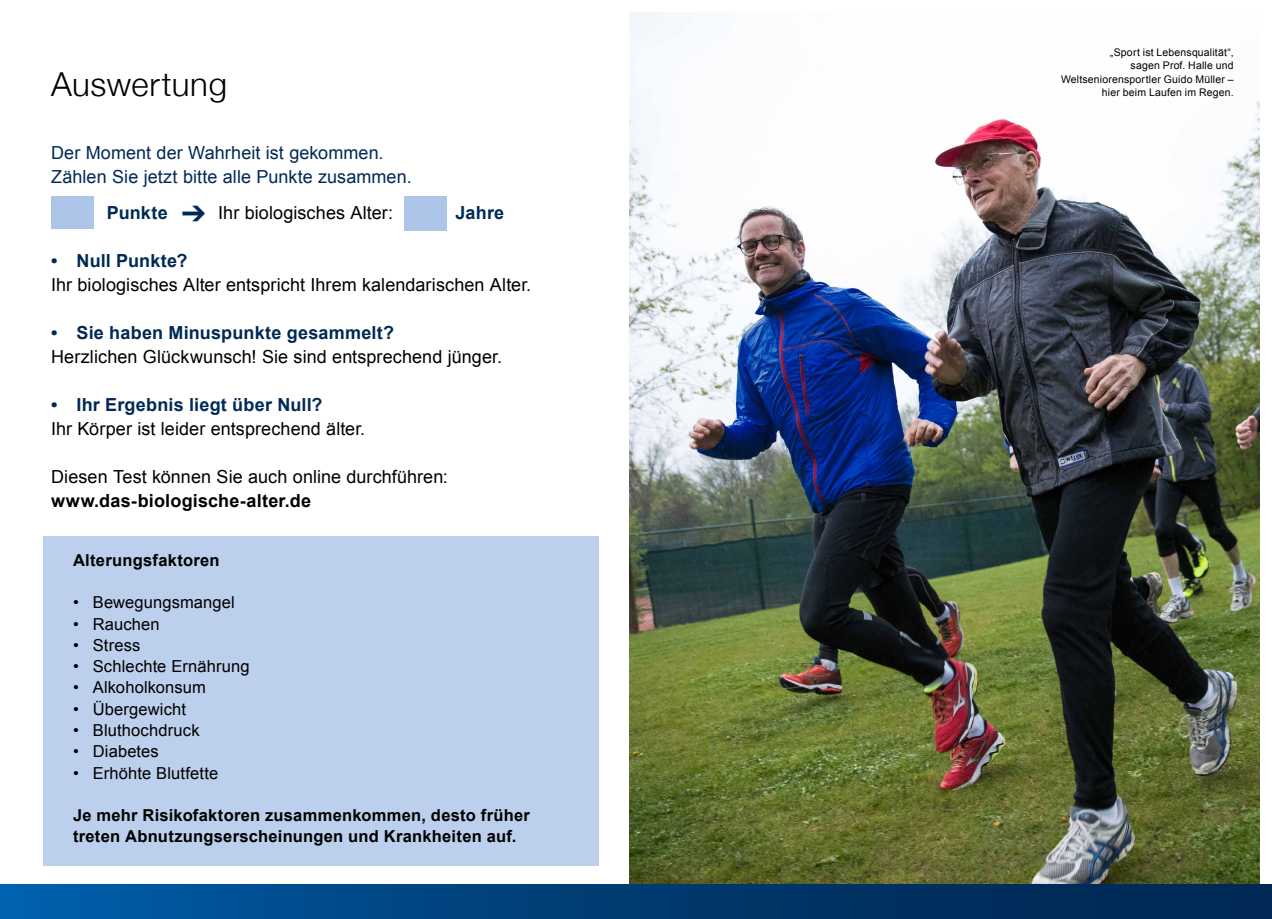
<style>
.page{position:relative;width:1272px;height:919px;background:#fff}
.page>*{position:absolute;margin:0;border:0;box-sizing:border-box;transform-origin:0 0}
.t1{font:300 33px "Helvetica Neue";letter-spacing:.02em;color:#000}
.t2{font:18px "Arial";letter-spacing:.005em;color:#000}
.t3{font:700 18px "Arial";letter-spacing:.01em;color:#002956}
.t4{font:18px/24px "Arial";letter-spacing:.005em;color:#002956}
.t5{font:700 18px "Arial";letter-spacing:.01em;color:#000}
.t6{font:16.5px "Arial";letter-spacing:.01em;color:#000}
.t7{font:700 16.5px/21.3px "Arial";letter-spacing:.015em;color:#000}
.t8{font:10.5px/13.5px "Arial";letter-spacing:.015em;color:#000;text-align:right}
.s1{font-weight:700;color:#002956}
.s2{color:#002956}
</style>
<div class="page">
<img style="left:629px;top:13px;width:630px;height:871px">
<div style="left:0;top:884px;width:1271px;height:34px;background:linear-gradient(to right,#005ba5,#002148)"></div>
<div style="left:43px;top:536px;width:556px;height:329px;background:#bccfec"></div>
<div style="left:51px;top:196px;width:42px;height:32px;background:#adc5e8"></div>
<div style="left:405px;top:196px;width:42px;height:34px;background:#adc5e8"></div>
<h1 class="t1" style="left:51px;top:57px;width:177px">Auswertung</h1>
<p class="t4" style="left:51px;top:141px;width:362px">Der Moment der Wahrheit ist gekommen.<br>Zählen Sie jetzt bitte alle Punkte zusammen.</p>
<p class="t2" style="left:107px;top:201px;width:288px"><span class="s1">Punkte</span> <span class="s2">➔</span> Ihr biologisches Alter:</p>
<p class="t3" style="left:455px;top:201px;width:50px">Jahre</p>
<p class="t3" style="left:51px;top:249px;width:138px">• Null Punkte?</p>
<p class="t2" style="left:51px;top:273px;width:481px">Ihr biologisches Alter entspricht Ihrem kalendarischen Alter.</p>
<p class="t3" style="left:51px;top:321px;width:344px">• Sie haben Minuspunkte gesammelt?</p>
<p class="t2" style="left:51px;top:345px;width:452px">Herzlichen Glückwunsch! Sie sind entsprechend jünger.</p>
<p class="t3" style="left:51px;top:393px;width:273px">• Ihr Ergebnis liegt über Null?</p>
<p class="t2" style="left:51px;top:417px;width:316px">Ihr Körper ist leider entsprechend älter.</p>
<p class="t2" style="left:51px;top:465px;width:398px">Diesen Test können Sie auch online durchführen:</p>
<p class="t5" style="left:51px;top:489px;width:261px">www.das-biologische-alter.de</p>
<p class="t7" style="left:73px;top:550px;width:148px">Alterungsfaktoren</p>
<p class="t6" style="left:73px;top:591px;width:163px">• Bewegungsmangel</p>
<p class="t6" style="left:73px;top:613px;width:88px">• Rauchen</p>
<p class="t6" style="left:73px;top:634px;width:69px">• Stress</p>
<p class="t6" style="left:73px;top:655px;width:178px">• Schlechte Ernährung</p>
<p class="t6" style="left:73px;top:676px;width:134px">• Alkoholkonsum</p>
<p class="t6" style="left:73px;top:698px;width:114px">• Übergewicht</p>
<p class="t6" style="left:73px;top:719px;width:128px">• Bluthochdruck</p>
<p class="t6" style="left:73px;top:740px;width:87px">• Diabetes</p>
<p class="t6" style="left:73px;top:761px;width:147px">• Erhöhte Blutfette</p>
<p class="t7" style="left:73px;top:805px;width:458px">Je mehr Risikofaktoren zusammenkommen, desto früher treten Abnutzungserscheinungen und Krankheiten auf.</p>
<p class="t8" style="left:1060px;top:45px;width:174px">„Sport ist Lebensqualität“,<br>sagen Prof. Halle und<br>Weltseniorensportler Guido Müller – hier beim Laufen im Regen.</p>
</div>
